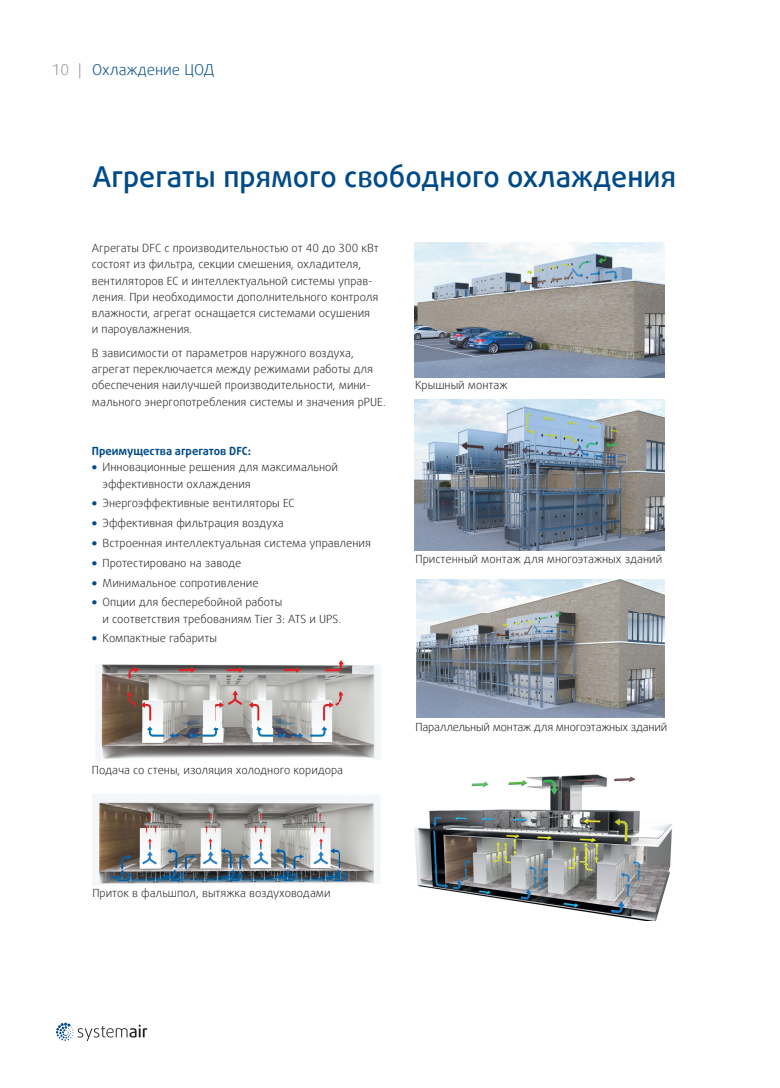
<style>
.page{position:relative;width:780px;height:1088px;background:#fff}
.page>*{position:absolute;margin:0;border:0;box-sizing:border-box;transform-origin:0 0}
.t1{font:500 28.75px "Daxline Offc Pro";color:#004b87}
.t2{font:300 15px "Daxline Offc Pro";color:#004b87}
.t3{font:300 11.25px/16.2px "Daxline Offc Pro";color:#231f20}
.t4{font:300 11.25px "Daxline Offc Pro";letter-spacing:-.02em;color:#231f20}
.t5{font:700 11.25px "Daxline Offc Pro";color:#004b87}
.s1{color:#939598}
.s2{font-weight:900;color:#004b87}
</style>
<div class="page">
<svg style="left:56px;top:1022px;width:91px;height:19px"></svg>
<img style="left:414px;top:774px;width:258px;height:147px">
<img style="left:415px;top:243px;width:249px;height:134px">
<img style="left:415px;top:399px;width:249px;height:152px">
<img style="left:416px;top:579px;width:248px;height:138px">
<img style="left:95px;top:660px;width:286px;height:100px">
<img style="left:93px;top:794px;width:287px;height:91px">
<h2 class="t2" style="left:52px;top:59px;width:165px"><span class="s1">10 |</span> Охлаждение ЦОД</h2>
<h1 class="t1" style="left:92px;top:158px;width:585px">Агрегаты прямого свободного охлаждения</h1>
<p class="t3" style="left:92px;top:240px;width:288px">Агрегаты DFC с производительностью от 40 до 300 кВт состоят из фильтра, секции смешения, охладителя, вентиляторов ЕС и интеллектуальной системы управ&shy;ления. При необходимости дополнительного контроля влажности, агрегат оснащается системами осушения и пароувлажнения.</p>
<p class="t3" style="left:92px;top:344px;width:295px">В зависимости от параметров наружного воздуха, агрегат переключается между режимами работы для обеспечения наилучшей производительности, мини&shy;мального энергопотребления системы и значения pPUE.</p>
<p class="t5" style="left:92px;top:444px;width:161px">Преимущества агрегатов DFC:</p>
<p class="t3" style="left:103px;top:459px;width:237px;text-indent:-11px"><span class="s2">•</span> Инновационные решения для максимальной эффективности охлаждения</p>
<p class="t3" style="left:92px;top:495px;width:204px"><span class="s2">•</span> Энергоэффективные вентиляторы ЕС</p>
<p class="t3" style="left:92px;top:515px;width:193px"><span class="s2">•</span> Эффективная фильтрация воздуха</p>
<p class="t3" style="left:92px;top:535px;width:280px"><span class="s2">•</span> Встроенная интеллектуальная система управления</p>
<p class="t3" style="left:92px;top:554px;width:151px"><span class="s2">•</span> Протестировано на заводе</p>
<p class="t3" style="left:92px;top:574px;width:168px"><span class="s2">•</span> Минимальное сопротивление</p>
<p class="t3" style="left:103px;top:594px;width:240px;text-indent:-11px"><span class="s2">•</span> Опции для бесперебойной работы<br>и соответствия требованиям Tier 3: ATS и UPS.</p>
<p class="t3" style="left:92px;top:630px;width:126px"><span class="s2">•</span> Компактные габариты</p>
<p class="t3" style="left:415px;top:376px;width:94px">Крышный монтаж</p>
<p class="t3" style="left:415px;top:551px;width:248px">Пристенный монтаж для многоэтажных зданий</p>
<p class="t3" style="left:92px;top:762px;width:253px">Подача со стены, изоляция холодного коридора</p>
<p class="t4" style="left:415px;top:720px;width:253px">Параллельный монтаж для многоэтажных зданий</p>
<p class="t3" style="left:92px;top:884px;width:240px">Приток в фальшпол, вытяжка воздуховодами</p>
</div>
